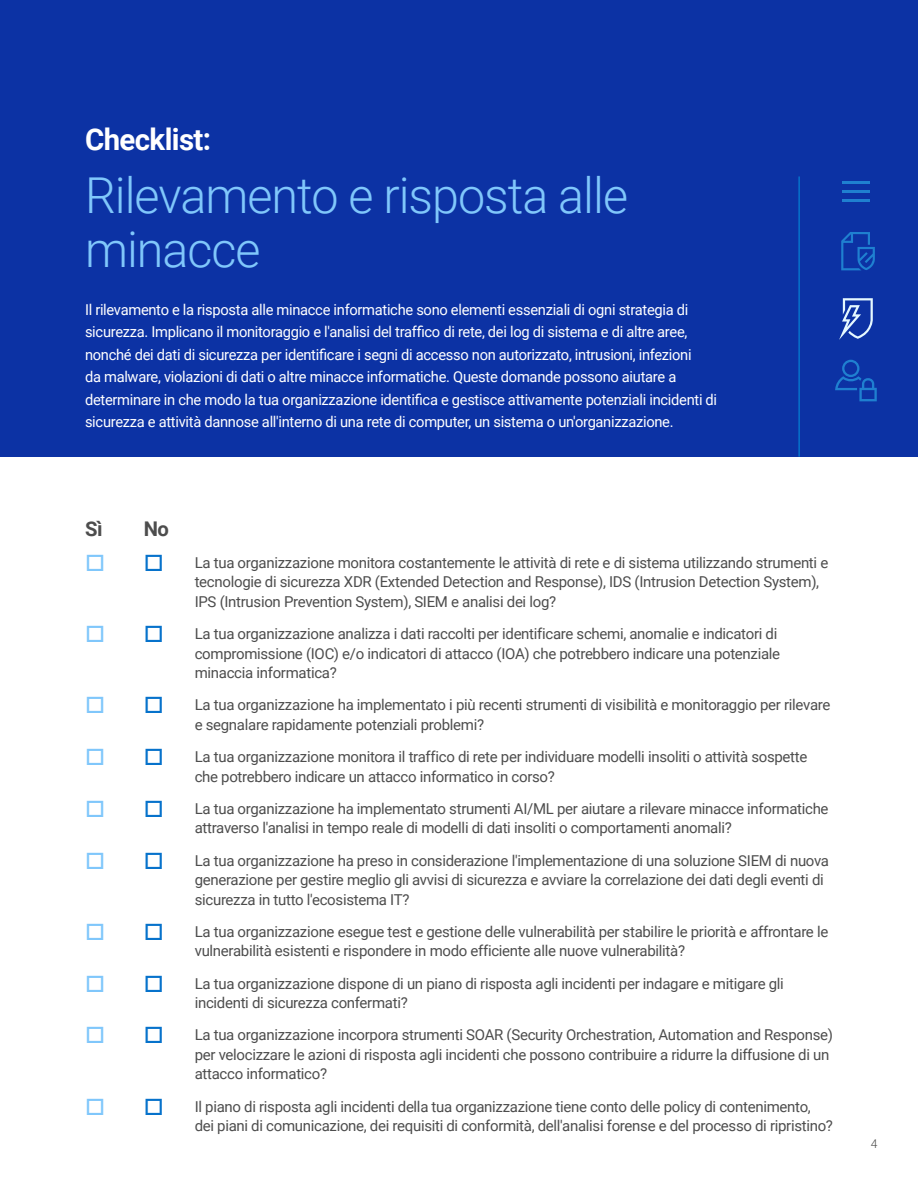
<style>
.page{position:relative;width:918px;height:1188px;background:#fff}
.page>*{position:absolute;margin:0;border:0;box-sizing:border-box;transform-origin:0 0}
.t1{font:300 49.5px/54px "Roboto";letter-spacing:-.02em;color:#80c7fb}
.t2{font:700 30px "Roboto";letter-spacing:-.02em;color:#fff}
.t3{font:700 20.25px "Roboto";color:#4d4d4d}
.t4{font:15px/19.5px "Roboto";letter-spacing:-.02em;color:#4d4d4d}
.t5{font:15px/22.5px "Roboto";letter-spacing:-.02em;color:#fff}
.t6{font:300 12px "Roboto";color:#4a4a49}
</style>
<div class="page">
<div style="left:0;top:0;width:918px;height:457px;background:#0c32a4"></div>
<hr style="left:842px;top:181px;width:28px;height:3px;background:#1f80d0">
<hr style="left:842px;top:190px;width:28px;height:3px;background:#1f80d0">
<hr style="left:842px;top:199px;width:28px;height:3px;background:#1f80d0">
<svg style="left:841px;top:232px;width:34px;height:38px"></svg>
<svg style="left:839px;top:298px;width:34px;height:42px"></svg>
<svg style="left:835px;top:360px;width:42px;height:41px"></svg>
<hr style="left:798px;top:176px;width:2px;height:281px;background:#0672cb">
<h2 class="t2" style="left:85px;top:118px;width:128px">Checklist:</h2>
<h1 class="t1" style="left:85px;top:166px;width:545px">Rilevamento e risposta alle minacce</h1>
<p class="t5" style="left:85px;top:297px;width:634px">Il rilevamento e la risposta alle minacce informatiche sono elementi essenziali di ogni strategia di sicurezza. Implicano il monitoraggio e l'analisi del traffico di rete, dei log di sistema e di altre aree, nonché dei dati di sicurezza per identificare i segni di accesso non autorizzato, intrusioni, infezioni<br>da malware, violazioni di dati o altre minacce informatiche. Queste domande possono aiutare a determinare in che modo la tua organizzazione identifica e gestisce attivamente potenziali incidenti di sicurezza e attività dannose all'interno di una rete di computer, un sistema o un'organizzazione.</p>
<h3 class="t3" style="left:85px;top:514px;width:19px">Sì</h3>
<h3 class="t3" style="left:144px;top:514px;width:27px">No</h3>
<p class="t4" style="left:195px;top:552px;width:635px">La tua organizzazione monitora costantemente le attività di rete e di sistema utilizzando strumenti e tecnologie di sicurezza XDR (Extended Detection and Response), IDS (Intrusion Detection System),<br>IPS (Intrusion Prevention System), SIEM e analisi dei log?</p>
<p class="t4" style="left:195px;top:624px;width:587px">La tua organizzazione analizza i dati raccolti per identificare schemi, anomalie e indicatori di compromissione (IOC) e/o indicatori di attacco (IOA) che potrebbero indicare una potenziale minaccia informatica?</p>
<p class="t4" style="left:195px;top:695px;width:637px">La tua organizzazione ha implementato i più recenti strumenti di visibilità e monitoraggio per rilevare e segnalare rapidamente potenziali problemi?</p>
<p class="t4" style="left:195px;top:747px;width:614px">La tua organizzazione monitora il traffico di rete per individuare modelli insoliti o attività sospette che potrebbero indicare un attacco informatico in corso?</p>
<p class="t4" style="left:195px;top:798px;width:635px">La tua organizzazione ha implementato strumenti AI/ML per aiutare a rilevare minacce informatiche attraverso l'analisi in tempo reale di modelli di dati insoliti o comportamenti anomali?</p>
<p class="t4" style="left:195px;top:850px;width:636px">La tua organizzazione ha preso in considerazione l'implementazione di una soluzione SIEM di nuova generazione per gestire meglio gli avvisi di sicurezza e avviare la correlazione dei dati degli eventi di sicurezza in tutto l'ecosistema IT?</p>
<p class="t4" style="left:195px;top:921px;width:635px">La tua organizzazione esegue test e gestione delle vulnerabilità per stabilire le priorità e affrontare le vulnerabilità esistenti e rispondere in modo efficiente alle nuove vulnerabilità?</p>
<p class="t4" style="left:195px;top:973px;width:591px">La tua organizzazione dispone di un piano di risposta agli incidenti per indagare e mitigare gli incidenti di sicurezza confermati?</p>
<p class="t4" style="left:195px;top:1025px;width:640px">La tua organizzazione incorpora strumenti SOAR (Security Orchestration, Automation and Response) per velocizzare le azioni di risposta agli incidenti che possono contribuire a ridurre la diffusione di un attacco informatico?</p>
<p class="t4" style="left:195px;top:1096px;width:640px">Il piano di risposta agli incidenti della tua organizzazione tiene conto delle policy di contenimento, dei piani di comunicazione, dei requisiti di conformità, dell'analisi forense e del processo di ripristino?</p>
<p class="t6" style="left:871px;top:1136px;width:8px">4</p>
</div>
